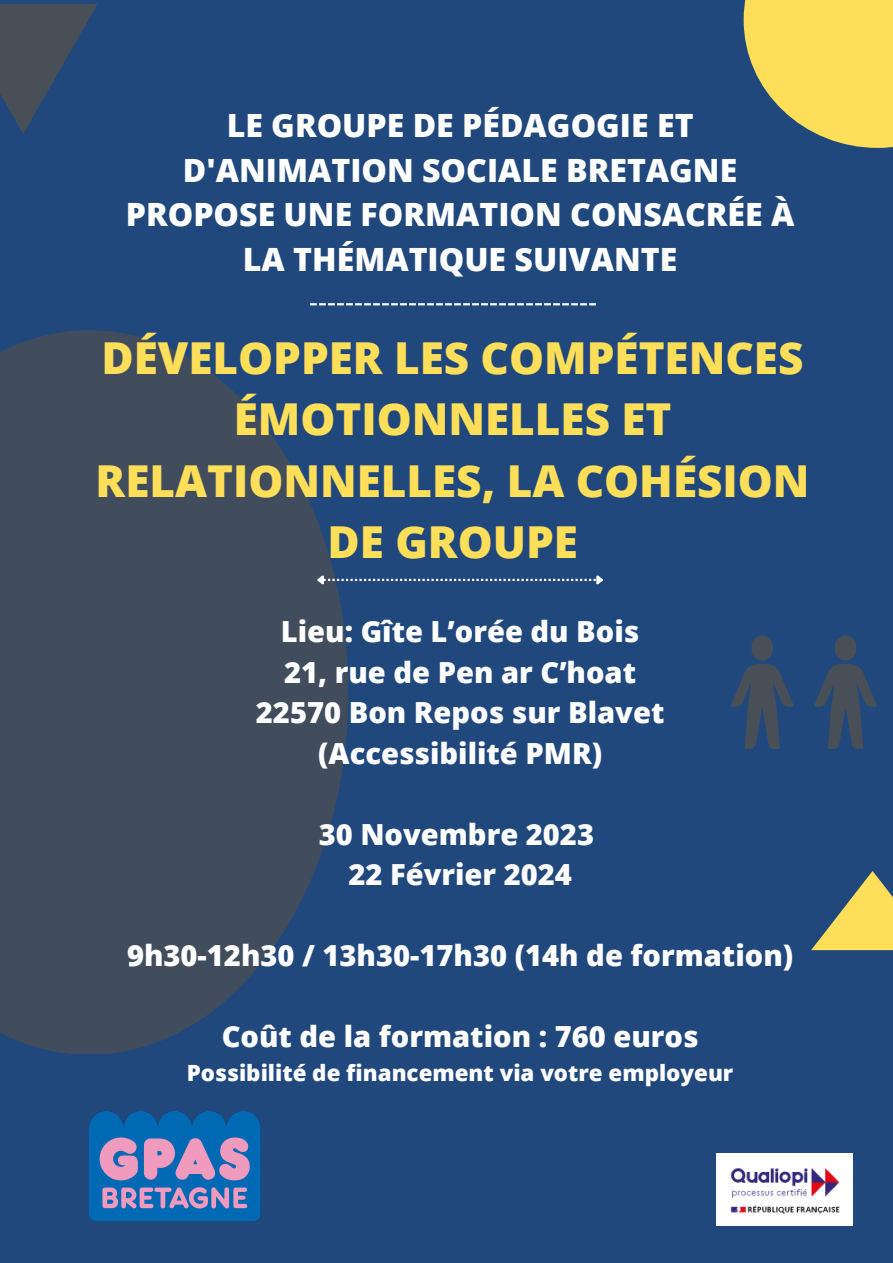
<style>
.page{position:relative;width:893px;height:1263px;background:#21487d}
.page>*{position:absolute;margin:0;border:0;box-sizing:border-box;transform-origin:0 0}
.t1{font:800 44.03px/61.3px "Open Sans";color:#ffde59;text-align:center}
.t2{font:800 32.1px/44.4px "Open Sans";color:#fff;text-align:center}
.t3{font:800 29.1px/40.5px "Open Sans";color:#fff;text-align:center}
.t4{font:800 22.35px "Open Sans";color:#fff}
</style>
<div class="page">
<svg style="left:743px;top:0;width:150px;height:148px;fill:#ffde59"></svg>
<svg style="left:0;top:330px;width:348px;height:724px;fill:#414d5d"></svg>
<svg style="left:310px;top:303px;width:286px;height:2px"></svg>
<svg style="left:315px;top:573px;width:288px;height:15px"></svg>
<svg style="left:811px;top:871px;width:82px;height:79px;fill:#ffde59"></svg>
<svg style="left:731px;top:635px;width:145px;height:114px"></svg>
<svg style="left:0;top:4px;width:98px;height:130px;fill:#494f56"></svg>
<img style="left:89px;top:1111px;width:172px;height:109px">
<img style="left:716px;top:1153px;width:137px;height:73px">
<p class="t2" style="left:126px;top:103px;width:670px">LE GROUPE DE PÉDAGOGIE ET<br>D'ANIMATION SOCIALE BRETAGNE<br>PROPOSE UNE FORMATION CONSACRÉE À<br>LA THÉMATIQUE SUIVANTE</p>
<h2 class="t1" style="left:96px;top:326px;width:715px">DÉVELOPPER LES COMPÉTENCES<br>ÉMOTIONNELLES ET<br>RELATIONNELLES, LA COHÉSION<br>DE GROUPE</h2>
<h3 class="t3" style="left:256px;top:611px;width:410px">Lieu: Gîte L’orée du Bois<br>21, rue de Pen ar C’hoat<br>22570 Bon Repos sur Blavet (Accessibilité PMR)</h3>
<h3 class="t3" style="left:319px;top:813px;width:277px">30 Novembre 2023<br>22 Février 2024</h3>
<h3 class="t3" style="left:127px;top:935px;width:668px">9h30-12h30 / 13h30-17h30 (14h de formation)</h3>
<p class="t3" style="left:222px;top:1016px;width:478px">Coût de la formation : 760 euros</p>
<p class="t4" style="left:187px;top:1057px;width:548px">Possibilité de financement via votre employeur</p>
</div>
